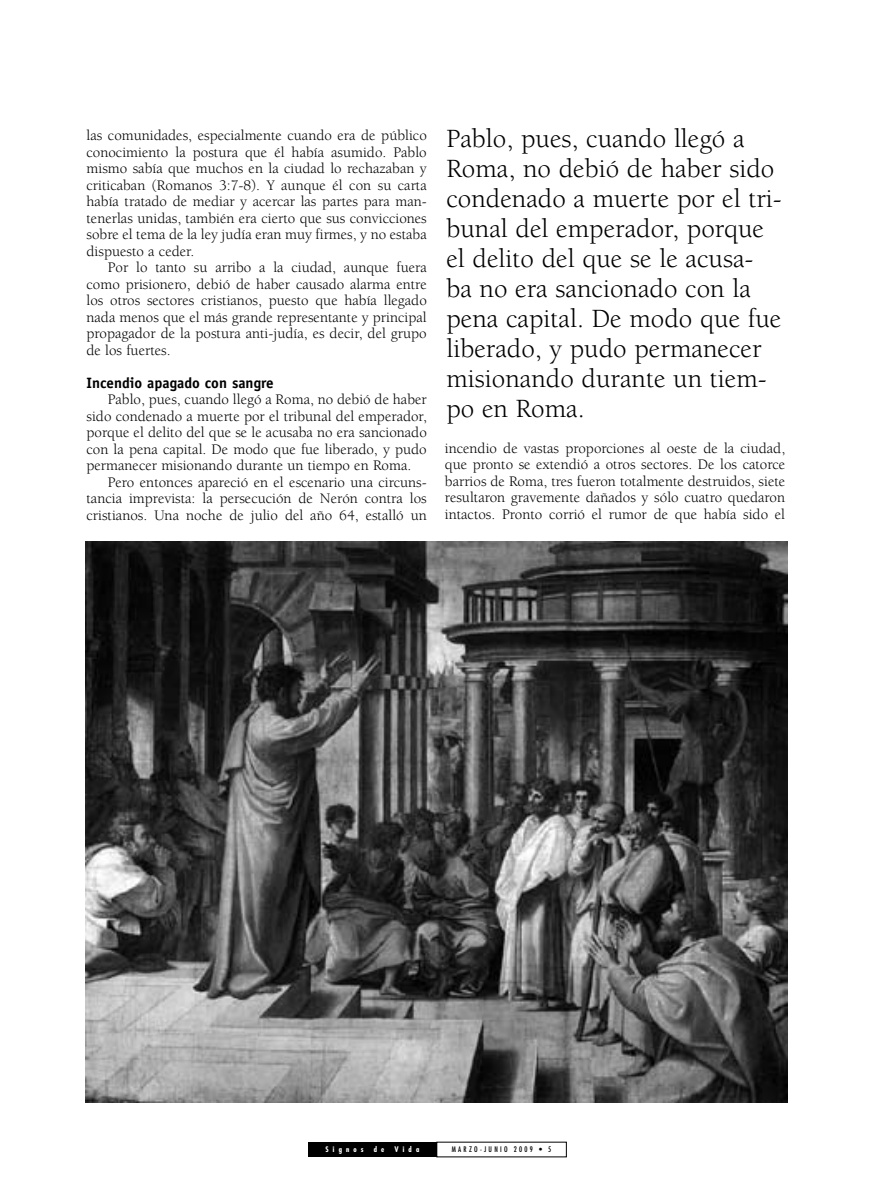
<style>
.page{position:relative;width:893px;height:1191px;background:#fff}
.page>*{position:absolute;margin:0;border:0;box-sizing:border-box;transform-origin:0 0}
.t1{font:27px/30px "Berkeley";color:#000}
.t2{font:15px/16.5px "Berkeley";color:#000;text-align:justify}
.t3{font:700 15px "Officina Sans";color:#000}
.t4{font:condensed 7.5px "Futura";letter-spacing:.3em;color:#000}
.t5{font:700 condensed 7.5px "Futura";letter-spacing:.55em;color:#fff}
</style>
<div class="page">
<div style="left:308px;top:1142px;width:129px;height:15px;background:#000"></div>
<img style="left:85px;top:541px;width:702px;height:561px">
<p class="t2" style="left:87px;top:128px;width:342px">las comunidades, especialmente cuando era de público conocimiento la postura que él había asumido. Pablo mismo sabía que muchos en la ciudad lo rechazaban y criticaban (Romanos 3:7-8). Y aunque él con su carta había tratado de mediar y acercar las partes para man&shy;tenerlas unidas, también era cierto que sus convicciones sobre el tema de la ley judía eran muy firmes, y no estaba dispuesto a ceder.</p>
<p class="t2" style="left:87px;top:260px;width:342px;text-indent:21px">Por lo tanto su arribo a la ciudad, aunque fuera como prisionero, debió de haber causado alarma entre los otros sectores cristianos, puesto que había llegado nada menos que el más grande representante y principal propagador de la postura anti-judía, es decir, del grupo de los fuertes.</p>
<p class="t3" style="left:87px;top:373px;width:189px">Incendio apagado con sangre</p>
<p class="t2" style="left:87px;top:392px;width:342px;text-indent:21px">Pablo, pues, cuando llegó a Roma, no debió de haber sido condenado a muerte por el tribunal del emperador, porque el delito del que se le acusaba no era sancionado con la pena capital. De modo que fue liberado, y pudo permanecer misionando durante un tiempo en Roma.</p>
<p class="t2" style="left:87px;top:474px;width:342px;text-indent:21px">Pero entonces apareció en el escenario una circuns&shy;tancia imprevista: la persecución de Nerón contra los cristianos. Una noche de julio del año 64, estalló un</p>
<p class="t1" style="left:446px;top:124px;width:337px">Pablo, pues, cuando llegó a<br>Roma, no debió de haber sido condenado a muerte por el tri&shy;bunal del emperador, porque el delito del que se le acusa&shy;ba no era sancionado con la pena capital. De modo que fue liberado, y pudo permanecer misionando durante un tiem&shy;po en Roma.</p>
<p class="t2" style="left:445px;top:440px;width:342px">incendio de vastas proporciones al oeste de la ciudad, que pronto se extendió a otros sectores. De los catorce barrios de Roma, tres fueron totalmente destruidos, siete resultaron gravemente dañados y sólo cuatro quedaron intactos. Pronto corrió el rumor de que había sido el</p>
<p class="t5" style="left:326px;top:1144px;width:40px">Signos</p>
<p class="t5" style="left:374px;top:1144px;width:12px">d e</p>
<p class="t5" style="left:395px;top:1144px;width:26px">Vida</p>
<p class="t4" style="left:452px;top:1144px;width:92px">MARZO-JUNIO 2009 •</p>
</div>
